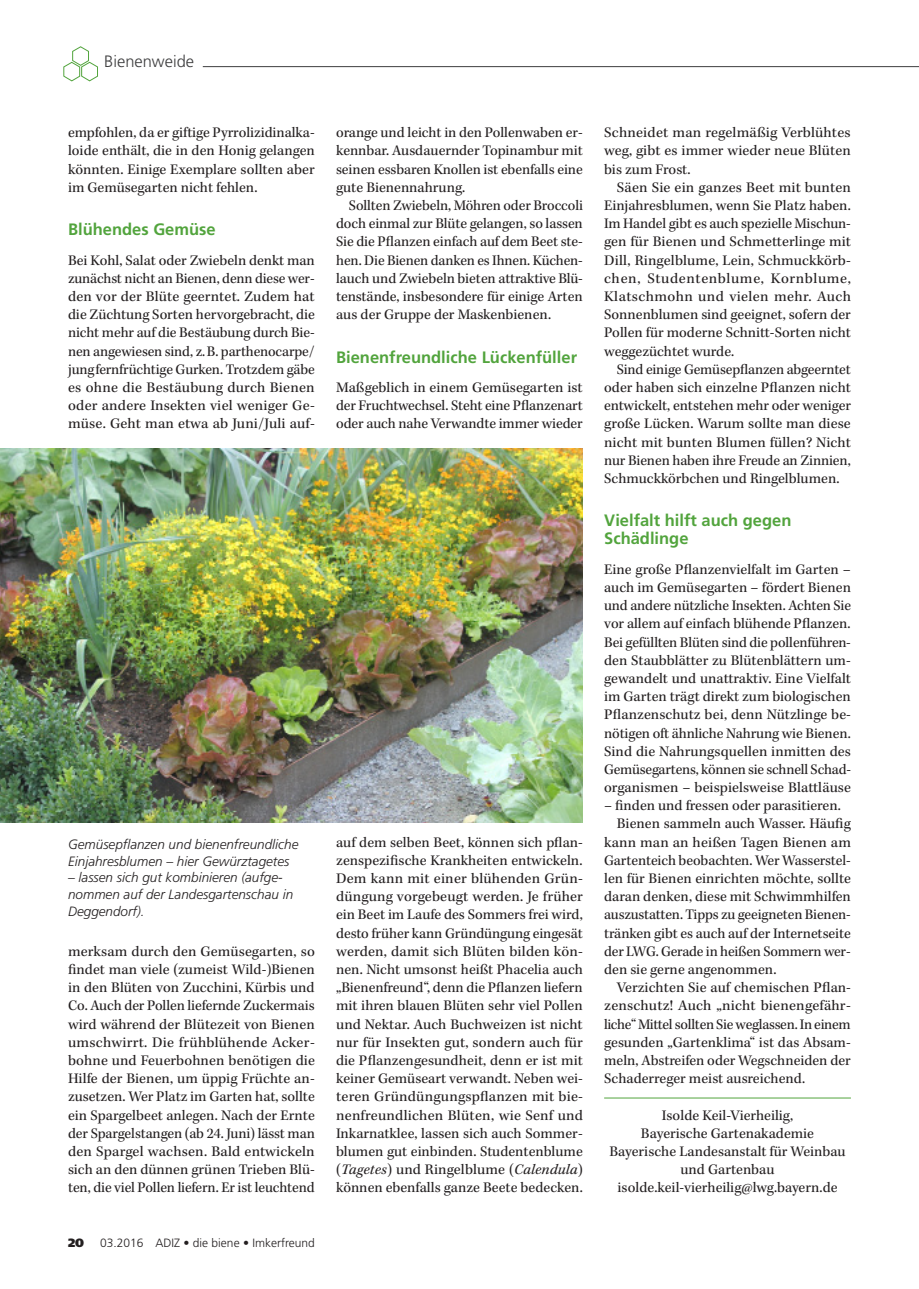
<style>
.page{position:relative;width:919px;height:1289px;background:#fff}
.page>*{position:absolute;margin:0;border:0;box-sizing:border-box;transform-origin:0 0}
._07_Zwischenuebersch{font:700 16.5px/18px "Frutiger LT Std";color:#52a43d}
.t1{font:300 16.5px "Frutiger LT Std";color:#3e3e3f}
._04_1_Text_ohne_Einz{font:15px/18.1px "Kepler Std";color:#231f20;text-align:justify}
._04_2_Text{font:15px/18.1px "Kepler Std";color:#231f20;text-align:justify}
._01_Autor{font:15px/18.1px "Kepler Std";color:#231f20;text-align:center}
.t2{font:italic 300 13.5px/16.5px "Frutiger LT Std";color:#231f20}
.t3{font:300 12px "Frutiger LT Std";color:#231f20}
.t4{font:900 12px "Frutiger LT Std";color:#231f20}
.s1{font-style:italic}
</style>
<div class="page">
<svg style="left:63px;top:46px;width:35px;height:36px"></svg>
<hr style="left:203px;top:66px;width:715px;height:1px;background:#3e3e3f">
<hr style="left:604px;top:1097px;width:246px;height:1px;background:#52a43d">
<img style="left:0;top:448px;width:583px;height:374px">
<p class="t1" style="left:104px;top:52px;width:91px">Bienenweide</p>
<p class="_04_1_Text_ohne_Einz" style="left:68px;top:124px;width:248px">empfohlen, da er giftige Pyrrolizidinalka&shy;loide enthält, die in den Honig gelangen könnten. Einige Exemplare sollten aber im Gemüsegarten nicht fehlen.</p>
<p class="_07_Zwischenuebersch" style="left:68px;top:221px;width:149px">Blühendes Gemüse</p>
<p class="_04_1_Text_ohne_Einz" style="left:68px;top:251px;width:248px">Bei Kohl, Salat oder Zwiebeln denkt man zunächst nicht an Bienen, denn diese wer&shy;den vor der Blüte geerntet. Zudem hat die Züchtung Sorten hervorgebracht, die nicht mehr auf die Bestäubung durch Bie&shy;nen angewiesen sind, z.B. parthenocarpe/ jungfernfrüchtige Gurken. Trotzdem gäbe es ohne die Bestäubung durch Bienen oder andere Insekten viel weniger Ge&shy;müse. Geht man etwa ab Juni/Juli auf-</p>
<p class="t2" style="left:68px;top:836px;width:232px">Gemüsepflanzen und bienenfreundliche<br>Einjahresblumen – hier Gewürztagetes</p>
<p class="t2" style="left:68px;top:869px;width:227px">– lassen sich gut kombinieren (aufge&shy;nommen auf der Landesgartenschau in<br>Deggendorf).</p>
<p class="_04_1_Text_ohne_Einz" style="left:68px;top:942px;width:248px">merksam durch den Gemüsegarten, so findet man viele (zumeist Wild-)Bienen in den Blüten von Zucchini, Kürbis und Co. Auch der Pollen liefernde Zuckermais wird während der Blütezeit von Bienen umschwirrt. Die frühblühende Acker&shy;bohne und Feuerbohnen benötigen die Hilfe der Bienen, um üppig Früchte an&shy;zusetzen. Wer Platz im Garten hat, sollte ein Spargelbeet anlegen. Nach der Ernte der Spargelstangen (ab 24. Juni) lässt man den Spargel wachsen. Bald entwickeln sich an den dünnen grünen Trieben Blü&shy;ten, die viel Pollen liefern. Er ist leuchtend</p>
<p class="t4" style="left:68px;top:1235px;width:17px">20</p>
<p class="t3" style="left:100px;top:1235px;width:216px">03.2016 ADIZ • die biene • Imkerfreund</p>
<p class="_04_1_Text_ohne_Einz" style="left:336px;top:124px;width:248px">orange und leicht in den Pollenwaben er&shy;kennbar. Ausdauernder Topinambur mit seinen essbaren Knollen ist ebenfalls eine gute Bienennahrung.</p>
<p class="_04_2_Text" style="left:336px;top:197px;width:248px;text-indent:13px">Sollten Zwiebeln, Möhren oder Broccoli doch einmal zur Blüte gelangen, so lassen Sie die Pflanzen einfach auf dem Beet ste&shy;hen. Die Bienen danken es Ihnen. Küchen&shy;lauch und Zwiebeln bieten attraktive Blü&shy;tenstände, insbesondere für einige Arten aus der Gruppe der Maskenbienen.</p>
<p class="_07_Zwischenuebersch" style="left:336px;top:348px;width:242px">Bienenfreundliche Lückenfüller</p>
<p class="_04_1_Text_ohne_Einz" style="left:336px;top:379px;width:248px">Maßgeblich in einem Gemüsegarten ist der Fruchtwechsel. Steht eine Pflanzenart oder auch nahe Verwandte immer wieder</p>
<p class="_04_1_Text_ohne_Einz" style="left:336px;top:833px;width:248px">auf dem selben Beet, können sich pflan&shy;zenspezifische Krankheiten entwickeln.<br>Dem kann mit einer blühenden Grün&shy;düngung vorgebeugt werden. Je früher ein Beet im Laufe des Sommers frei wird, desto früher kann Gründüngung eingesät werden, damit sich Blüten bilden kön&shy;nen. Nicht umsonst heißt Phacelia auch „Bienenfreund“, denn die Pflanzen liefern mit ihren blauen Blüten sehr viel Pollen und Nektar. Auch Buchweizen ist nicht nur für Insekten gut, sondern auch für die Pflanzengesundheit, denn er ist mit keiner Gemüseart verwandt. Neben wei&shy;teren Gründüngungspflanzen mit bie&shy;nenfreundlichen Blüten, wie Senf und Inkarnatklee, lassen sich auch Sommer&shy;blumen gut einbinden. Studentenblume (<span class="s1">Tagetes</span>) und Ringelblume (<span class="s1">Calendula</span>) können ebenfalls ganze Beete bedecken.</p>
<p class="_04_1_Text_ohne_Einz" style="left:604px;top:124px;width:248px">Schneidet man regelmäßig Verblühtes weg, gibt es immer wieder neue Blüten bis zum Frost.</p>
<p class="_04_2_Text" style="left:604px;top:179px;width:248px;text-indent:13px">Säen Sie ein ganzes Beet mit bunten Einjahresblumen, wenn Sie Platz haben.<br>Im Handel gibt es auch spezielle Mischun&shy;gen für Bienen und Schmetterlinge mit Dill, Ringelblume, Lein, Schmuckkörb&shy;chen, Studentenblume, Kornblume, Klatschmohn und vielen mehr. Auch Sonnenblumen sind geeignet, sofern der Pollen für moderne Schnitt-Sorten nicht weggezüchtet wurde.</p>
<p class="_04_2_Text" style="left:604px;top:360px;width:248px;text-indent:13px">Sind einige Gemüsepflanzen abgeerntet oder haben sich einzelne Pflanzen nicht entwickelt, entstehen mehr oder weniger große Lücken. Warum sollte man diese nicht mit bunten Blumen füllen? Nicht nur Bienen haben ihre Freude an Zinnien, Schmuckkörbchen und Ringelblumen.</p>
<p class="_07_Zwischenuebersch" style="left:604px;top:512px;width:189px">Vielfalt hilft auch gegen<br>Schädlinge</p>
<p class="_04_1_Text_ohne_Einz" style="left:604px;top:560px;width:248px">Eine große Pflanzenvielfalt im Garten – auch im Gemüsegarten – fördert Bienen und andere nützliche Insekten. Achten Sie vor allem auf einfach blühende Pflanzen.<br>Bei gefüllten Blüten sind die pollenführen&shy;den Staubblätter zu Blütenblättern um&shy;gewandelt und unattraktiv. Eine Vielfalt im Garten trägt direkt zum biologischen Pflanzenschutz bei, denn Nützlinge be&shy;nötigen oft ähnliche Nahrung wie Bienen.<br>Sind die Nahrungsquellen inmitten des Gemüsegartens, können sie schnell Schad&shy;organismen – beispielsweise Blattläuse</p>
<p class="_04_1_Text_ohne_Einz" style="left:604px;top:797px;width:238px">– finden und fressen oder parasitieren.</p>
<p class="_04_2_Text" style="left:604px;top:815px;width:248px;text-indent:13px">Bienen sammeln auch Wasser. Häufig kann man an heißen Tagen Bienen am Gartenteich beobachten. Wer Wasserstel&shy;len für Bienen einrichten möchte, sollte daran denken, diese mit Schwimmhilfen auszustatten. Tipps zu geeigneten Bienen&shy;tränken gibt es auch auf der Internetseite der LWG. Gerade in heißen Sommern wer&shy;den sie gerne angenommen.</p>
<p class="_04_2_Text" style="left:604px;top:979px;width:248px;text-indent:13px">Verzichten Sie auf chemischen Pflan&shy;zenschutz! Auch „nicht bienengefähr&shy;liche“ Mittel sollten Sie weglassen. In einem gesunden „Gartenklima“ ist das Absam&shy;meln, Abstreifen oder Wegschneiden der Schaderreger meist ausreichend.</p>
<p class="_01_Autor" style="left:609px;top:1106px;width:237px">Isolde Keil-Vierheilig,<br>Bayerische Gartenakademie<br>Bayerische Landesanstalt für Weinbau und Gartenbau isolde.keil-vierheilig@lwg.bayern.de</p>
</div>
